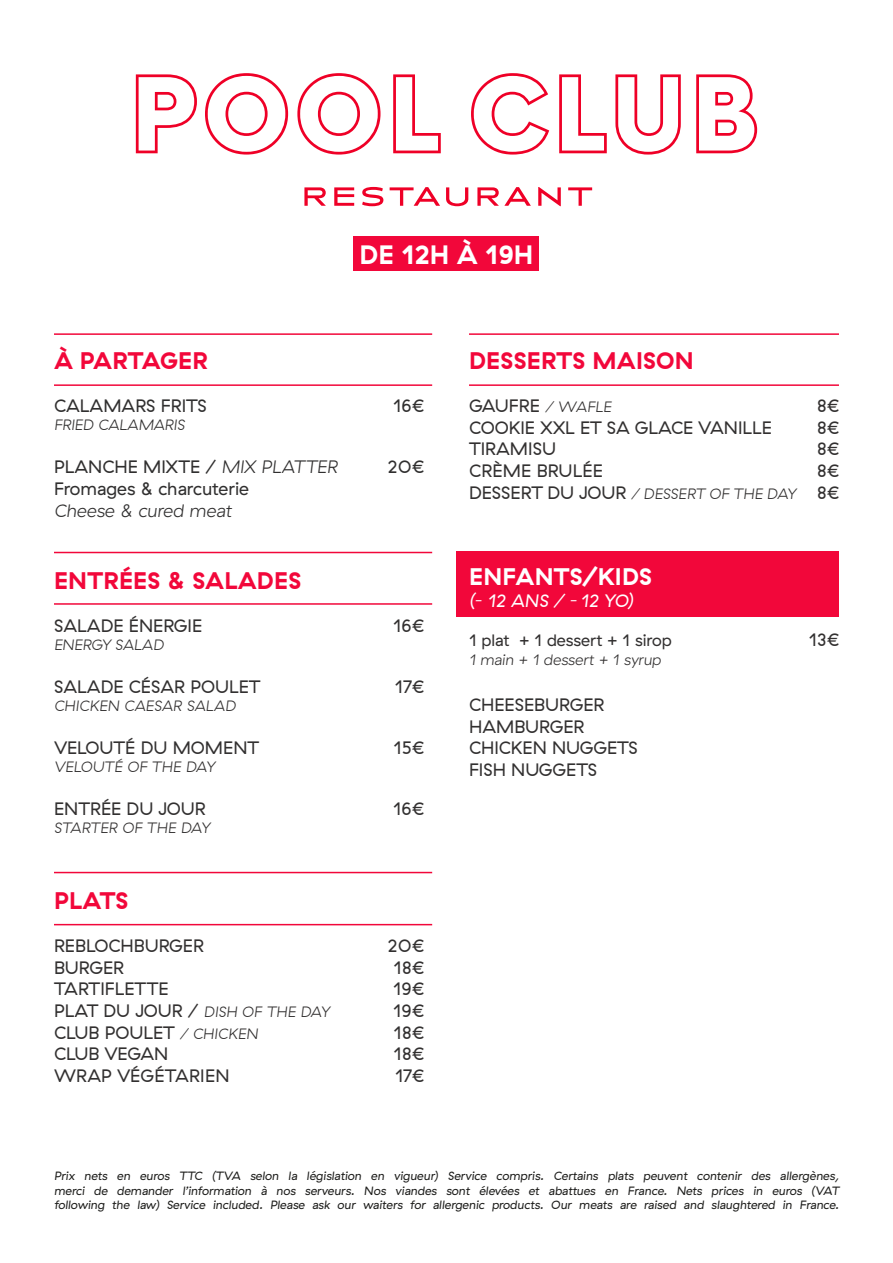
<style>
.page{position:relative;width:893px;height:1263px;background:#fff}
.page>*{position:absolute;margin:0;border:0;box-sizing:border-box;transform-origin:0 0}
.t1{font:700 26.55px "GT Haptikalt";letter-spacing:.005em;color:#fff}
.t2{font:700 24px "GT Haptikalt";letter-spacing:.01em;color:#f2073a}
.t3{font:700 24px "GT Haptikalt";letter-spacing:.01em;color:#fff}
.t4{font:18px "GT Haptikalt";color:#323030}
.t5{font:18px "GT Haptikalt";color:#302f2f}
.t6{font:italic 300 18px "GT Haptikalt";color:#302f2f}
.t7{font:italic 18px "GT Haptikalt";color:#fff}
.t8{font:16.5px "GT Haptikalt";color:#323030}
.t9{font:italic 300 15px "GT Haptikalt";letter-spacing:.01em;color:#323030}
.t10{font:italic 300 15px "GT Haptikalt";color:#302f2f}
.t11{font:italic 12px/14.4px "GT Haptikalt";color:#1d1d1b}
.s1{font-weight:300;font-style:italic}
.s2{font-weight:400;font-style:normal;font-size:18px}
.s3{font-weight:300;font-style:italic;font-size:15px}
.s4{font-size:12px}
</style>
<div class="page">
<div style="left:457px;top:552px;width:382px;height:65px;background:#f2073a"></div>
<svg style="left:136px;top:74px;width:61px;height:79px"></svg>
<svg style="left:205px;top:73px;width:83px;height:82px"></svg>
<svg style="left:297px;top:73px;width:83px;height:82px"></svg>
<svg style="left:393px;top:74px;width:48px;height:79px"></svg>
<svg style="left:471px;top:73px;width:78px;height:82px"></svg>
<svg style="left:559px;top:74px;width:48px;height:79px"></svg>
<svg style="left:615px;top:74px;width:66px;height:81px"></svg>
<svg style="left:696px;top:74px;width:61px;height:79px"></svg>
<svg style="left:304px;top:187px;width:22px;height:19px"></svg>
<svg style="left:334px;top:187px;width:20px;height:19px"></svg>
<svg style="left:362px;top:187px;width:21px;height:19px"></svg>
<svg style="left:390px;top:187px;width:50px;height:19px"></svg>
<svg style="left:446px;top:187px;width:22px;height:19px"></svg>
<svg style="left:477px;top:187px;width:54px;height:19px"></svg>
<svg style="left:538px;top:187px;width:23px;height:19px"></svg>
<svg style="left:568px;top:187px;width:24px;height:19px"></svg>
<div style="left:354px;top:236px;width:185px;height:35px;background:#f2073a"></div>
<hr style="left:54px;top:384px;width:378px;height:2px;background:#f2073a">
<hr style="left:469px;top:384px;width:370px;height:2px;background:#f2073a">
<hr style="left:54px;top:603px;width:378px;height:2px;background:#f2073a">
<hr style="left:54px;top:924px;width:378px;height:1px;background:#f2073a">
<hr style="left:54px;top:872px;width:378px;height:1px;background:#f2073a">
<hr style="left:54px;top:552px;width:378px;height:1px;background:#f2073a">
<hr style="left:54px;top:333px;width:378px;height:2px;background:#f2073a">
<hr style="left:469px;top:333px;width:370px;height:2px;background:#f2073a">
<p class="t1" style="left:360px;top:239px;width:175px">DE 12H À 19H</p>
<p class="t2" style="left:54px;top:346px;width:155px">À PARTAGER</p>
<p class="t5" style="left:54px;top:395px;width:154px">CALAMARS FRITS</p>
<p class="t5" style="left:393px;top:395px;width:32px">16€</p>
<p class="t10" style="left:54px;top:417px;width:132px">FRIED CALAMARIS</p>
<p class="t5" style="left:54px;top:457px;width:285px">PLANCHE MIXTE / <span class="s1">MIX PLATTER</span></p>
<p class="t5" style="left:388px;top:457px;width:37px">20€</p>
<p class="t5" style="left:54px;top:478px;width:196px">Fromages &amp; charcuterie</p>
<p class="t6" style="left:54px;top:500px;width:179px">Cheese &amp; cured meat</p>
<p class="t2" style="left:54px;top:566px;width:249px">ENTRÉES &amp; SALADES</p>
<p class="t4" style="left:54px;top:615px;width:150px">SALADE ÉNERGIE</p>
<p class="t4" style="left:393px;top:615px;width:32px">16€</p>
<p class="t9" style="left:54px;top:636px;width:111px">ENERGY SALAD</p>
<p class="t4" style="left:54px;top:676px;width:208px">SALADE CÉSAR POULET</p>
<p class="t4" style="left:395px;top:676px;width:31px">17€</p>
<p class="t9" style="left:54px;top:697px;width:183px">CHICKEN CAESAR SALAD</p>
<p class="t4" style="left:54px;top:737px;width:207px">VELOUTÉ DU MOMENT</p>
<p class="t4" style="left:393px;top:737px;width:32px">15€</p>
<p class="t9" style="left:54px;top:759px;width:163px">VELOUTÉ OF THE DAY</p>
<p class="t4" style="left:54px;top:799px;width:153px">ENTRÉE DU JOUR</p>
<p class="t4" style="left:393px;top:799px;width:32px">16€</p>
<p class="t9" style="left:54px;top:820px;width:158px">STARTER OF THE DAY</p>
<p class="t2" style="left:54px;top:886px;width:76px">PLATS</p>
<p class="t4" style="left:54px;top:935px;width:152px">REBLOCHBURGER</p>
<p class="t4" style="left:388px;top:935px;width:37px">20€</p>
<p class="t4" style="left:54px;top:957px;width:72px">BURGER</p>
<p class="t4" style="left:394px;top:957px;width:32px">18€</p>
<p class="t4" style="left:54px;top:979px;width:116px">TARTIFLETTE</p>
<p class="t4" style="left:393px;top:979px;width:32px">19€</p>
<p class="t9" style="left:54px;top:1003px;width:278px"><span class="s2">PLAT DU JOUR /</span> DISH OF THE DAY</p>
<p class="t4" style="left:393px;top:1000px;width:32px">19€</p>
<p class="t4" style="left:54px;top:1022px;width:205px">CLUB POULET <span class="s3">/ CHICKEN</span></p>
<p class="t4" style="left:394px;top:1022px;width:32px">18€</p>
<p class="t4" style="left:54px;top:1043px;width:116px">CLUB VEGAN</p>
<p class="t4" style="left:394px;top:1043px;width:32px">18€</p>
<p class="t4" style="left:54px;top:1065px;width:177px">WRAP VÉGÉTARIEN</p>
<p class="t4" style="left:395px;top:1065px;width:31px">17€</p>
<p class="t2" style="left:469px;top:346px;width:226px">DESSERTS MAISON</p>
<p class="t4" style="left:469px;top:395px;width:144px">GAUFRE <span class="s3">/ WAFLE</span></p>
<p class="t4" style="left:817px;top:395px;width:23px">8€</p>
<p class="t4" style="left:469px;top:417px;width:304px">COOKIE XXL ET SA GLACE VANILLE</p>
<p class="t4" style="left:817px;top:417px;width:23px">8€</p>
<p class="t4" style="left:469px;top:439px;width:89px">TIRAMISU</p>
<p class="t4" style="left:817px;top:439px;width:23px">8€</p>
<p class="t4" style="left:469px;top:460px;width:135px">CRÈME BRULÉE</p>
<p class="t4" style="left:817px;top:460px;width:23px">8€</p>
<p class="t9" style="left:469px;top:485px;width:371px"><span class="s2">DESSERT DU JOUR</span> / DESSERT OF THE DAY <span class="s2">8€</span></p>
<p class="t3" style="left:469px;top:562px;width:184px">ENFANTS/KIDS</p>
<p class="t7" style="left:469px;top:590px;width:166px">(<span class="s4">-</span> 12 ANS / <span class="s4">-</span> 12 YO)</p>
<p class="t8" style="left:469px;top:631px;width:204px">1 plat + 1 dessert + 1 sirop</p>
<p class="t4" style="left:809px;top:629px;width:32px">13€</p>
<p class="t9" style="left:469px;top:651px;width:193px">1 main + 1 dessert + 1 syrup</p>
<p class="t4" style="left:469px;top:694px;width:137px">CHEESEBURGER</p>
<p class="t4" style="left:469px;top:716px;width:117px">HAMBURGER</p>
<p class="t4" style="left:469px;top:737px;width:170px">CHICKEN NUGGETS</p>
<p class="t4" style="left:469px;top:759px;width:129px">FISH NUGGETS</p>
<p class="t11" style="left:54px;top:1169px;width:786px">Prix nets en euros TTC (TVA selon la législation en vigueur) Service compris. Certains plats peuvent contenir des allergènes,</p>
<p class="t11" style="left:54px;top:1183px;width:787px">merci de demander l’information à nos serveurs. Nos viandes sont élevées et abattues en France. Nets prices in euros (VAT following the law) Service included. Please ask our waiters for allergenic products. Our meats are raised and slaughtered in France.</p>
</div>
